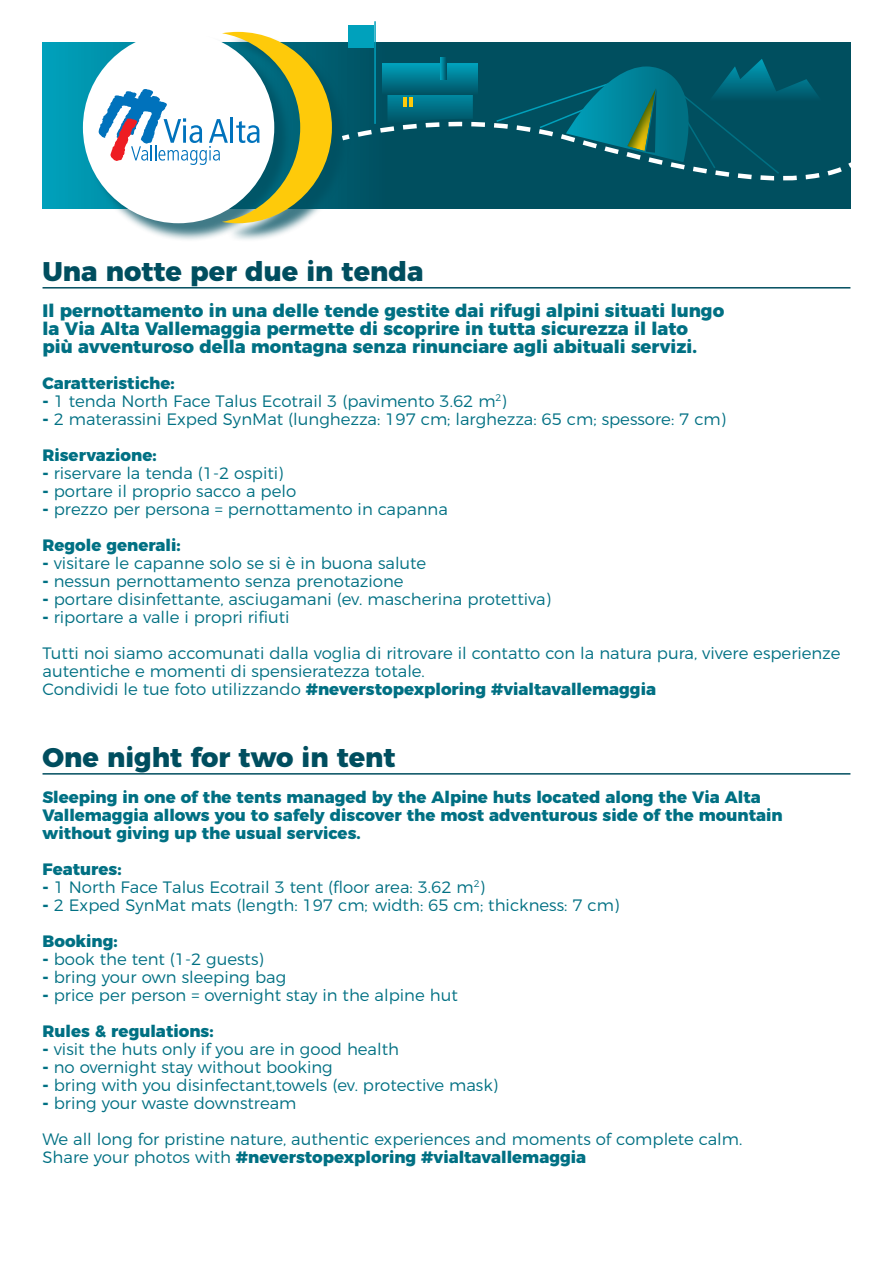
<style>
.page{position:relative;width:893px;height:1263px;background:#fff}
.page>*{position:absolute;margin:0;border:0;box-sizing:border-box;transform-origin:0 0}
.t1{font:800 27px "Montserrat";color:#004e5f}
.t2{font:800 18px "Montserrat";color:#007083}
.t3{font:300 16.5px/18px "Montserrat";color:#007083}
.t4{font:800 16.5px/18px "Montserrat";color:#007083}
.s1{font-weight:900}
.s2{font-weight:300}
</style>
<div class="page">
<svg style="left:43px;top:43px;width:807px;height:165px;background:#006f83"></svg>
<hr style="left:43px;top:287px;width:807px;height:2px;background:#004e5f">
<hr style="left:43px;top:773px;width:807px;height:2px;background:#004e5f">
<div style="left:85px;top:34px;width:208px;height:208px;background:#004e5f;opacity:.75"></div>
<div style="left:83px;top:32px;width:191px;height:191px;background:#fff;border-radius:50%"></div>
<div style="left:226px;top:34px;width:125px;height:208px;background:#004e5f;opacity:.75"></div>
<svg style="left:98px;top:32px;width:234px;height:191px"></svg>
<hr style="left:374px;top:21px;width:2px;height:103px;background:#00a1bc">
<div style="left:348px;top:26px;width:26px;height:22px;background:#00a1bc"></div>
<svg style="left:338px;top:59px;width:513px;height:145px;background:#055c6b"></svg>
<hr style="left:409px;top:97px;width:4px;height:10px;background:#feca0a">
<p class="t1" style="left:43px;top:249px;width:382px">Una notte per due in tenda</p>
<p class="t2" style="left:43px;top:295px;width:683px">Il pernottamento in una delle tende gestite dai rifugi alpini situati lungo</p>
<p class="t2" style="left:43px;top:313px;width:647px">la Via Alta Vallemaggia permette di scoprire in tutta sicurezza il lato</p>
<p class="t2" style="left:43px;top:331px;width:656px">più avventuroso della montagna senza rinunciare agli abituali servizi.</p>
<p class="t4" style="left:43px;top:372px;width:134px">Caratteristiche:</p>
<p class="t3" style="left:43px;top:390px;width:466px"><span class="s1">-</span> 1 tenda North Face Talus Ecotrail 3 (pavimento 3.62 m<sup>2</sup>)</p>
<p class="t3" style="left:43px;top:408px;width:685px"><span class="s1">-</span> 2 materassini Exped SynMat (lunghezza: 197 cm; larghezza: 65 cm; spessore: 7 cm)</p>
<p class="t4" style="left:43px;top:444px;width:116px">Riservazione:</p>
<p class="t3" style="left:43px;top:462px;width:243px"><span class="s1">-</span> riservare la tenda (1-2 ospiti)</p>
<p class="t3" style="left:43px;top:480px;width:255px"><span class="s1">-</span> portare il proprio sacco a pelo</p>
<p class="t3" style="left:43px;top:498px;width:407px"><span class="s1">-</span> prezzo per persona = pernottamento in capanna</p>
<p class="t4" style="left:43px;top:534px;width:140px">Regole generali:</p>
<p class="t3" style="left:43px;top:552px;width:385px"><span class="s1">-</span> visitare le capanne solo se si è in buona salute</p>
<p class="t3" style="left:43px;top:570px;width:363px"><span class="s1">-</span> nessun pernottamento senza prenotazione</p>
<p class="t3" style="left:43px;top:588px;width:510px"><span class="s1">-</span> portare disinfettante, asciugamani (ev. mascherina protettiva)</p>
<p class="t3" style="left:43px;top:606px;width:249px"><span class="s1">-</span> riportare a valle i propri rifiuti</p>
<p class="t3" style="left:43px;top:642px;width:799px">Tutti noi siamo accomunati dalla voglia di ritrovare il contatto con la natura pura, vivere esperienze autentiche e momenti di spensieratezza totale.</p>
<p class="t4" style="left:43px;top:678px;width:615px"><span class="s2">Condividi le tue foto utilizzando</span> #neverstopexploring #vialtavallemaggia</p>
<p class="t1" style="left:43px;top:735px;width:355px">One night for two in tent</p>
<p class="t4" style="left:43px;top:786px;width:742px">Sleeping in one of the tents managed by the Alpine huts located along the Via Alta<br>Vallemaggia allows you to safely discover the most adventurous side of the mountain without giving up the usual services.</p>
<p class="t4" style="left:43px;top:858px;width:81px">Features:</p>
<p class="t3" style="left:43px;top:876px;width:444px"><span class="s1">-</span> 1 North Face Talus Ecotrail 3 tent (floor area: 3.62 m<sup>2</sup>)</p>
<p class="t3" style="left:43px;top:894px;width:578px"><span class="s1">-</span> 2 Exped SynMat mats (length: 197 cm; width: 65 cm; thickness: 7 cm)</p>
<p class="t4" style="left:43px;top:930px;width:77px">Booking:</p>
<p class="t3" style="left:43px;top:948px;width:223px"><span class="s1">-</span> book the tent (1-2 guests)</p>
<p class="t3" style="left:43px;top:966px;width:245px"><span class="s1">-</span> bring your own sleeping bag</p>
<p class="t3" style="left:43px;top:984px;width:417px"><span class="s1">-</span> price per person = overnight stay in the alpine hut</p>
<p class="t4" style="left:43px;top:1020px;width:173px">Rules &amp; regulations:</p>
<p class="t3" style="left:43px;top:1038px;width:358px"><span class="s1">-</span> visit the huts only if you are in good health</p>
<p class="t3" style="left:43px;top:1056px;width:292px"><span class="s1">-</span> no overnight stay without booking</p>
<p class="t3" style="left:43px;top:1074px;width:457px"><span class="s1">-</span> bring with you disinfectant,towels (ev. protective mask)</p>
<p class="t3" style="left:43px;top:1092px;width:255px"><span class="s1">-</span> bring your waste downstream</p>
<p class="t3" style="left:43px;top:1128px;width:701px">We all long for pristine nature, authentic experiences and moments of complete calm.</p>
<p class="t4" style="left:43px;top:1146px;width:545px"><span class="s2">Share your photos with</span> #neverstopexploring #vialtavallemaggia</p>
</div>
